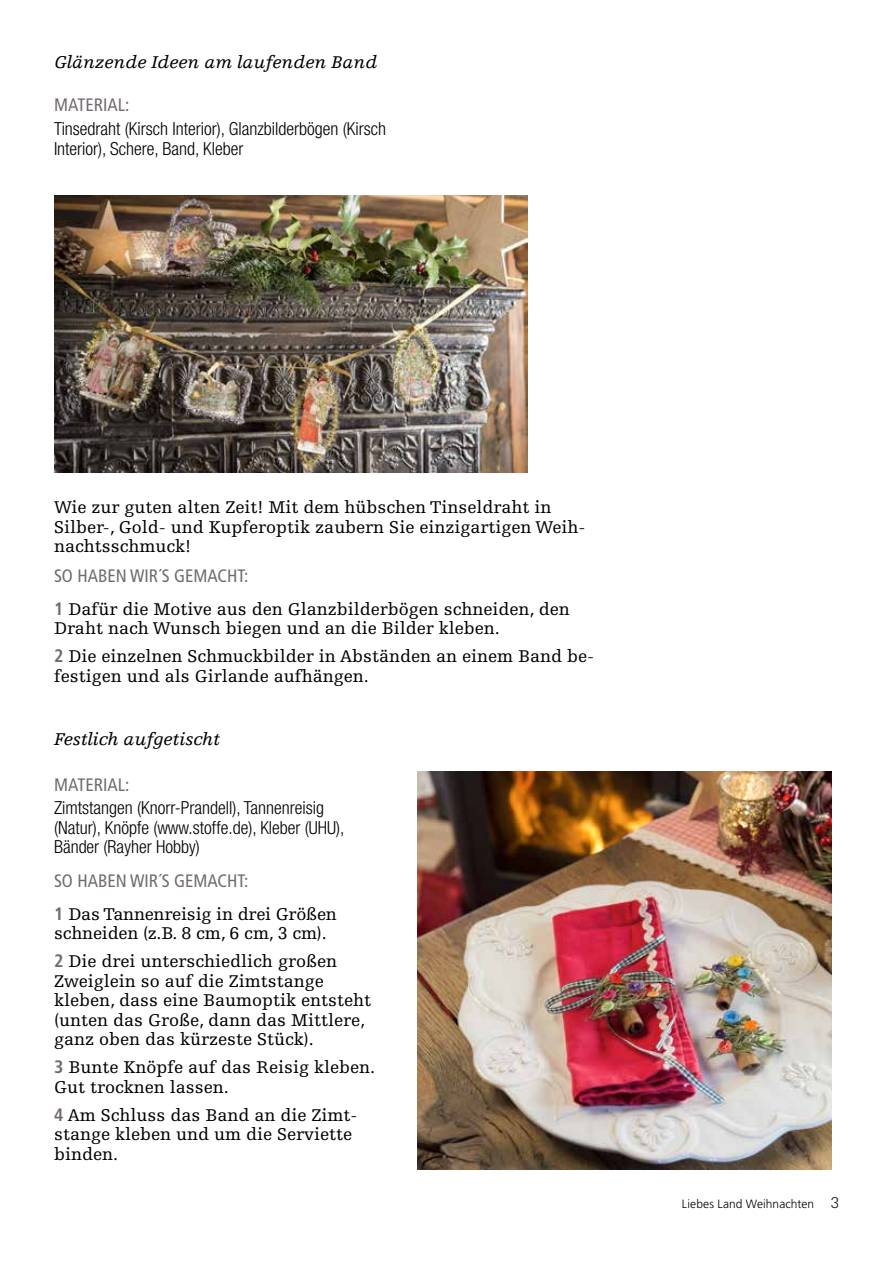
<style>
.page{position:relative;width:893px;height:1263px;background:#fff}
.page>*{position:absolute;margin:0;border:0;box-sizing:border-box;transform-origin:0 0}
.t1{font:18px/19.5px "Egyptienne F";color:#000}
.t2{font:300 condensed 18px/19.5px "Helvetica Neue";color:#000}
.t3{font:condensed 18px "Frutiger";color:#726a71}
.t4{font:italic 18px "Egyptienne F";color:#000}
.t5{font:300 12px "Frutiger";letter-spacing:.005em;color:#000}
.s1{font-family:"Frutiger";font-weight:700;font-stretch:condensed;color:#726a71}
.s2{font-family:"Serifa";font-size:16.5px}
</style>
<div class="page">
<img style="left:54px;top:196px;width:473px;height:276px">
<img style="left:418px;top:772px;width:413px;height:397px">
<p class="t4" style="left:54px;top:52px;width:325px">Glänzende Ideen am laufenden Band</p>
<p class="t3" style="left:54px;top:95px;width:77px">MATERIAL:</p>
<p class="t2" style="left:54px;top:119px;width:333px">Tinsedraht (Kirsch Interior), Glanzbilderbögen (Kirsch<br>Interior), Schere, Band, Kleber</p>
<p class="t1" style="left:54px;top:498px;width:533px">Wie zur guten alten Zeit! Mit dem hübschen Tinseldraht in<br>Silber-, Gold- und Kupferoptik zaubern Sie einzigartigen Weih&shy;nachtsschmuck!</p>
<p class="t3" style="left:54px;top:565px;width:196px">SO HABEN WIR´S GEMACHT:</p>
<p class="t1" style="left:54px;top:599px;width:517px"><span class="s1">1</span> Dafür die Motive aus den Glanzbilderbögen schneiden, den<br>Draht nach Wunsch biegen und an die Bilder kleben.</p>
<p class="t1" style="left:54px;top:647px;width:541px"><span class="s1">2</span> Die einzelnen Schmuckbilder in Abständen an einem Band be&shy;festigen und als Girlande aufhängen.</p>
<p class="t4" style="left:54px;top:729px;width:168px">Festlich aufgetischt</p>
<p class="t3" style="left:54px;top:774px;width:77px">MATERIAL:</p>
<p class="t2" style="left:54px;top:798px;width:292px">Zimtstangen (Knorr-Prandell), Tannenreisig (Natur), Knöpfe (www.stoffe.de), Kleber (UHU),<br>Bänder (Rayher Hobby)</p>
<p class="t3" style="left:54px;top:871px;width:196px">SO HABEN WIR´S GEMACHT:</p>
<p class="t1" style="left:54px;top:904px;width:284px"><span class="s1">1</span> Das Tannenreisig in drei Größen schneiden (z.B. 8 cm, 6 cm, 3 cm).</p>
<p class="t1" style="left:54px;top:952px;width:319px"><span class="s1">2</span> Die drei unterschiedlich großen Zweiglein so auf die Zimtstange kleben, dass eine Baumoptik entsteht (unten das Große, dann das Mittlere, ganz oben das kürzeste Stück).</p>
<p class="t1" style="left:54px;top:1058px;width:323px"><span class="s1">3</span> Bunte Knöpfe auf das Reisig kleben.<br>Gut trocknen lassen.</p>
<p class="t1" style="left:54px;top:1105px;width:305px"><span class="s1">4</span> Am Schluss das Band an die Zimt&shy;stange kleben und um die Serviette binden.</p>
<p class="t5" style="left:682px;top:1197px;width:159px">Liebes Land Weihnachten <span class="s2">3</span></p>
</div>
